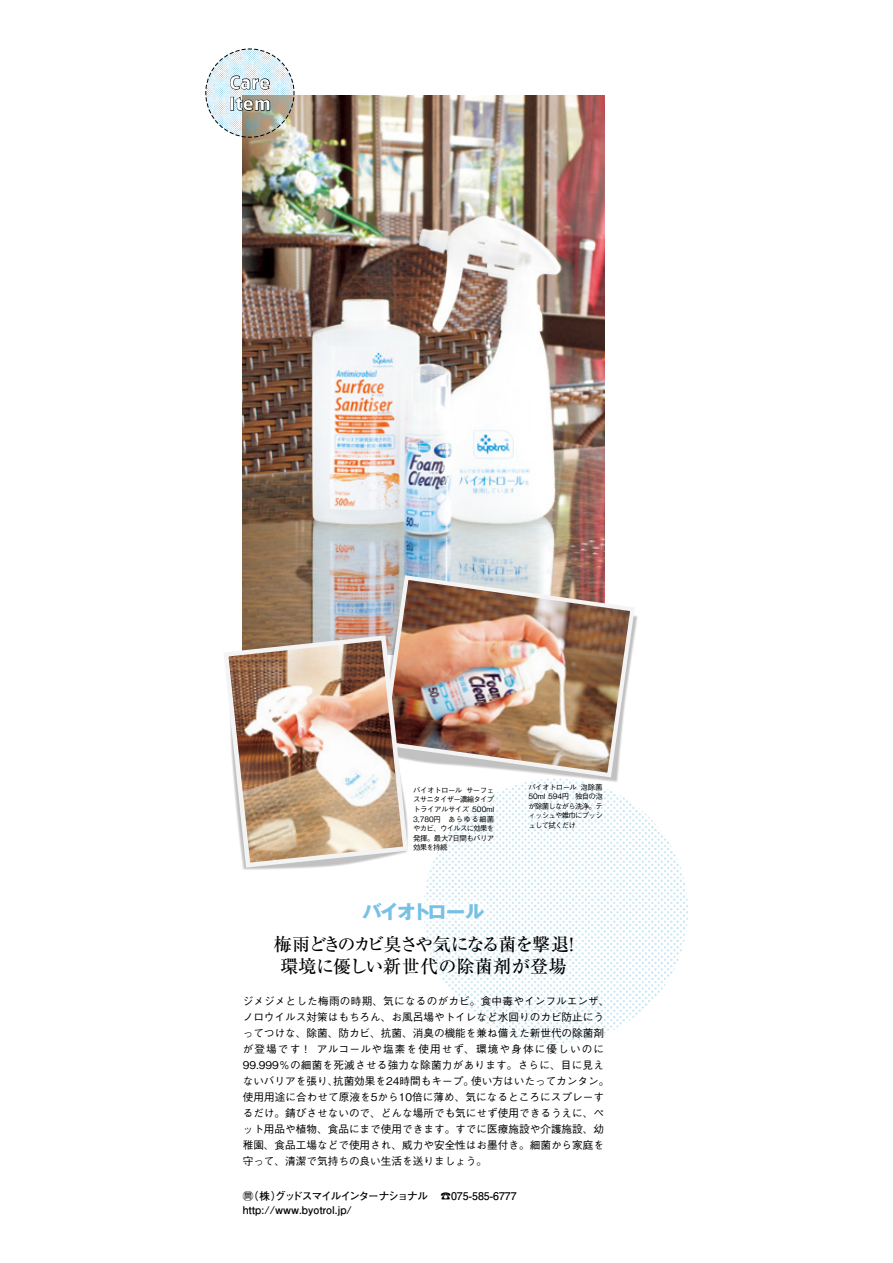
<style>
.page{position:relative;width:893px;height:1263px;background:#fff}
.page>*{position:absolute;margin:0;border:0;box-sizing:border-box;transform-origin:0 0}
.t1{font:700 19.2px "Gothic MB101 Pro";letter-spacing:-.095em;color:#76c1e5}
.t2{font:500 18px/21.3px "Ryumin Pro";letter-spacing:-.03em;color:#000;text-align:center}
.t3{font:16.95px/21.3px "Charcoal CY";letter-spacing:.04em;color:#fff}
.t4{font:500 10.65px/15.9px "Gothic BBB Pro";color:#000}
.t5{font:700 10.65px/13.8px "Futo Go B101 Pro";color:#000}
.t6{font:500 10.65px "Gothic BBB Pro";letter-spacing:.02em;color:#000}
.t7{font:500 10.65px "Gothic BBB Pro";letter-spacing:.025em;color:#000}
.t8{font:500 10.65px "Gothic BBB Pro";letter-spacing:.105em;color:#000}
.t9{font:700 10.65px "Futo Go B101 Pro";letter-spacing:-.095em;color:#000}
.t10{font:500 7.5px/9.6px "Gothic BBB Pro";letter-spacing:-.065em;color:#000}
.t11{font:500 7.5px/9.6px "Gothic BBB Pro";letter-spacing:-.1em;color:#000;text-align:justify}
</style>
<div class="page">
<img style="left:423px;top:778px;width:265px;height:265px;border-radius:132px">
<img style="left:243px;top:96px;width:361px;height:537px">
<img style="left:374px;top:577px;width:264px;height:213px">
<img style="left:379px;top:573px;width:258px;height:207px">
<img style="left:410px;top:635px;width:2px;height:155px">
<img style="left:224px;top:633px;width:186px;height:237px">
<div style="left:350px;top:890px;width:146px;height:43px;background:#fff"></div>
<img style="left:205px;top:49px;width:89px;height:89px">
<h3 class="t3" style="left:229px;top:72px;width:43px">Care<br>Item</h3>
<p class="t10" style="left:413px;top:784px;width:83px">バイオトロール<br>スサニタイザー濃縮タイプトライアルサイズ 500ml<br>3,780円　あらゆる細菌やカビ、ウイルスに効果を発揮。最大7日間もバリア効果を持続</p>
<p class="t11" style="left:466px;top:784px;width:30px">サーフェ</p>
<h1 class="t1" style="left:363px;top:895px;width:123px">バイオトロール</h1>
<p class="t11" style="left:528px;top:781px;width:76px">バイオトロール泡除菌50ml 594円　独自の泡が除菌しながら洗浄。ティッシュや雑巾にプッシュして拭くだけ</p>
<h2 class="t2" style="left:274px;top:932px;width:297px">梅雨どきのカビ臭さや気になる菌を撃退環境に優しい新世代の除菌剤が登場</h2>
<h2 class="t2" style="left:562px;top:932px;width:20px">!</h2>
<p class="t7" style="left:243px;top:992px;width:368px">ジメジメとした梅雨の時期、気になるのがカビ。食中毒やインフルエンザ、</p>
<p class="t4" style="left:243px;top:1008px;width:363px">ノロウイルス対策はもちろん、お風呂場やトイレなど水回りのカビ防止にう</p>
<p class="t4" style="left:243px;top:1024px;width:363px">ってつけな、除菌、防カビ、抗菌、消臭の機能を兼ね備えた新世代の除菌剤</p>
<p class="t8" style="left:317px;top:1040px;width:289px">アルコールや塩素を使用せず、環境や身体に優しいのに</p>
<p class="t4" style="left:243px;top:1040px;width:70px">が登場です！</p>
<p class="t6" style="left:243px;top:1056px;width:363px">99.999％の細菌を死滅させる強力な除菌力があります。さらに、目に見え</p>
<p class="t4" style="left:471px;top:1071px;width:140px">使い方はいたってカンタン。</p>
<p class="t4" style="left:333px;top:1071px;width:142px">抗菌効果を24時間もキープ。</p>
<p class="t4" style="left:243px;top:1071px;width:363px">ないバリアを張り、<br>使用用途に合わせて原液を5から10倍に薄め、気になるところにスプレーするだけ。錆びさせないので、どんな場所でも気にせず使用できるうえに、ペット用品や植物、食品にまで使用できます。すでに医療施設や介護施設、幼稚園、食品工場などで使用され、威力や安全性はお墨付き。細菌から家庭を守って、清潔で気持ちの良い生活を送りましょう。</p>
<p class="t5" style="left:440px;top:1188px;width:78px">☎075-585-6777</p>
<p class="t5" style="left:243px;top:1188px;width:111px">（問株）http://www.byotrol j p. /</p>
<p class="t9" style="left:275px;top:1188px;width:155px">グッドスマイルインターナショナル</p>
</div>
